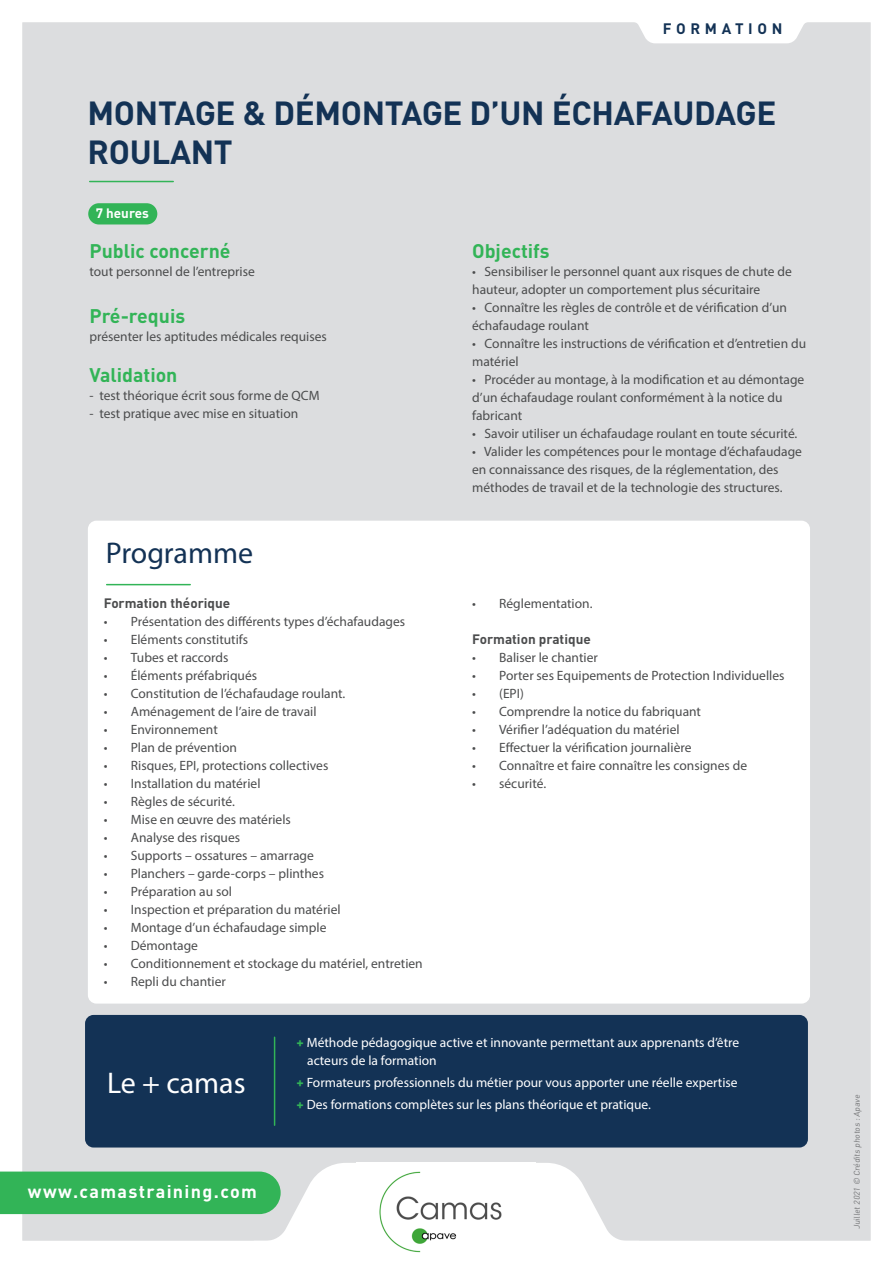
<style>
.page{position:relative;width:893px;height:1263px;background:#fff}
.page>*{position:absolute;margin:0;border:0;box-sizing:border-box;transform-origin:0 0}
.t1{font:700 33px/39.6px "DIN Pro";letter-spacing:-.01em;color:#133255}
.t2{font:30px "Myriad Pro";letter-spacing:-.005em;color:#133255}
.t3{font:30px "Myriad Pro";color:#fff}
.t4{font:700 19.5px "DIN Pro";color:#32b457}
.t5{font:700 18px "DIN Pro";letter-spacing:.075em;color:#fff}
.t6{font:700 15px "DIN Pro";letter-spacing:.31em;color:#133255}
.t7{font:13.5px/18px "Myriad Pro";color:#4b4c4d}
.t8{font:13.5px/18px "Myriad Pro";color:#fff}
.t9{font:700 13.5px "DIN Pro";color:#4b4c4d}
.t10{font:700 13.5px "DIN Pro";color:#fff}
.t11{font:8.25px "DIN Pro";color:#57585a}
.s1{font-family:"DIN Pro";font-weight:700;color:#32b457}
</style>
<div class="page">
<div style="left:22px;top:22px;width:849px;height:1219px;background:#dcdddf"></div>
<hr style="left:90px;top:181px;width:83px;height:1px;background:#32b457">
<div style="left:88px;top:203px;width:69px;height:21px;background:#32b457;border-radius:11px"></div>
<svg style="left:629px;top:22px;width:183px;height:21px"></svg>
<div style="left:88px;top:521px;width:722px;height:482px;background:#fff;border-radius:9px"></div>
<div style="left:85px;top:1015px;width:723px;height:132px;background:#133255;border-radius:9px"></div>
<hr style="left:107px;top:584px;width:83px;height:1px;background:#32b457">
<hr style="left:274px;top:1037px;width:1px;height:88px;background:#32b457">
<svg style="left:0;top:1163px;width:639px;height:78px"></svg>
<img style="left:356px;top:1163px;width:179px;height:90px">
<p class="t6" style="left:663px;top:18px;width:121px">FORMATION</p>
<p class="t1" style="left:88px;top:92px;width:690px">MONTAGE &amp; DÉMONTAGE D’UN ÉCHAFAUDAGE<br>ROULANT</p>
<p class="t10" style="left:96px;top:204px;width:55px">7 heures</p>
<p class="t4" style="left:89px;top:237px;width:143px">Public concerné</p>
<p class="t7" style="left:89px;top:262px;width:167px">tout personnel de l’entreprise</p>
<p class="t4" style="left:89px;top:302px;width:97px">Pré-requis</p>
<p class="t7" style="left:89px;top:327px;width:239px">présenter les aptitudes médicales requises</p>
<p class="t4" style="left:89px;top:362px;width:90px">Validation</p>
<p class="t7" style="left:89px;top:386px;width:232px">- test théorique écrit sous forme de QCM</p>
<p class="t7" style="left:89px;top:404px;width:210px">- test pratique avec mise en situation</p>
<p class="t2" style="left:106px;top:534px;width:149px">Programme</p>
<p class="t9" style="left:104px;top:594px;width:128px">Formation théorique</p>
<p class="t7" style="left:104px;top:613px;width:303px">• Présentation des différents types d’échafaudages</p>
<p class="t7" style="left:104px;top:631px;width:146px">• Eléments constitutifs</p>
<p class="t7" style="left:104px;top:649px;width:126px">• Tubes et raccords</p>
<p class="t7" style="left:104px;top:667px;width:155px">• Éléments préfabriqués</p>
<p class="t7" style="left:104px;top:685px;width:243px">• Constitution de l’échafaudage roulant.</p>
<p class="t7" style="left:104px;top:703px;width:214px">• Aménagement de l’aire de travail</p>
<p class="t7" style="left:104px;top:721px;width:115px">• Environnement</p>
<p class="t7" style="left:104px;top:739px;width:135px">• Plan de prévention</p>
<p class="t7" style="left:104px;top:757px;width:226px">• Risques, EPI, protections collectives</p>
<p class="t7" style="left:104px;top:775px;width:158px">• Installation du matériel</p>
<p class="t7" style="left:104px;top:793px;width:133px">• Règles de sécurité.</p>
<p class="t7" style="left:104px;top:811px;width:189px">• Mise en œuvre des matériels</p>
<p class="t7" style="left:104px;top:829px;width:138px">• Analyse des risques</p>
<p class="t7" style="left:104px;top:847px;width:212px">• Supports – ossatures – amarrage</p>
<p class="t7" style="left:104px;top:865px;width:222px">• Planchers – garde-corps – plinthes</p>
<p class="t7" style="left:104px;top:883px;width:130px">• Préparation au sol</p>
<p class="t7" style="left:104px;top:901px;width:238px">• Inspection et préparation du matériel</p>
<p class="t7" style="left:104px;top:919px;width:224px">• Montage d’un échafaudage simple</p>
<p class="t7" style="left:104px;top:937px;width:96px">• Démontage</p>
<p class="t7" style="left:104px;top:955px;width:320px">• Conditionnement et stockage du matériel, entretien</p>
<p class="t7" style="left:104px;top:973px;width:124px">• Repli du chantier</p>
<p class="t4" style="left:472px;top:237px;width:79px">Objectifs</p>
<p class="t7" style="left:472px;top:262px;width:321px">• Sensibiliser le personnel quant aux risques de chute de hauteur, adopter un comportement plus sécuritaire</p>
<p class="t7" style="left:472px;top:298px;width:316px">• Connaître les règles de contrôle et de vérification d’un échafaudage roulant</p>
<p class="t7" style="left:472px;top:334px;width:335px">• Connaître les instructions de vérification et d’entretien du matériel</p>
<p class="t7" style="left:472px;top:370px;width:334px">• Procéder au montage, à la modification et au démontage d’un échafaudage roulant conformément à la notice du fabricant</p>
<p class="t7" style="left:472px;top:424px;width:327px">• Savoir utiliser un échafaudage roulant en toute sécurité.</p>
<p class="t7" style="left:472px;top:442px;width:331px">• Valider les compétences pour le montage d’échafaudage en connaissance des risques, de la réglementation, des méthodes de travail et de la technologie des structures.</p>
<p class="t7" style="left:472px;top:594px;width:122px">• Réglementation.</p>
<p class="t9" style="left:472px;top:630px;width:120px">Formation pratique</p>
<p class="t7" style="left:472px;top:648px;width:127px">• Baliser le chantier</p>
<p class="t7" style="left:472px;top:666px;width:314px">• Porter ses Equipements de Protection Individuelles</p>
<p class="t7" style="left:472px;top:684px;width:53px">• (EPI)</p>
<p class="t7" style="left:472px;top:702px;width:230px">• Comprendre la notice du fabriquant</p>
<p class="t7" style="left:472px;top:720px;width:209px">• Vérifier l’adéquation du matériel</p>
<p class="t7" style="left:472px;top:738px;width:221px">• Effectuer la vérification journalière</p>
<p class="t7" style="left:472px;top:756px;width:276px">• Connaître et faire connaître les consignes de</p>
<p class="t7" style="left:472px;top:774px;width:76px">• sécurité.</p>
<p class="t3" style="left:107px;top:1064px;width:140px">Le + camas</p>
<p class="t5" style="left:28px;top:1180px;width:230px">www.camastraining.com</p>
<p class="t8" style="left:307px;top:1033px;width:433px;text-indent:-11px"><span class="s1">+</span> Méthode pédagogique active et innovante permettant aux apprenants d’être acteurs de la formation</p>
<p class="t8" style="left:297px;top:1073px;width:442px"><span class="s1">+</span> Formateurs professionnels du métier pour vous apporter une réelle expertise</p>
<p class="t8" style="left:297px;top:1095px;width:356px"><span class="s1">+</span> Des formations complètes sur les plans théorique et pratique.</p>
<p class="t11" style="left:851px;top:1229px;width:138px;rotate:-90deg">Juillet 2021 © Crédits photos : Apave</p>
</div>
